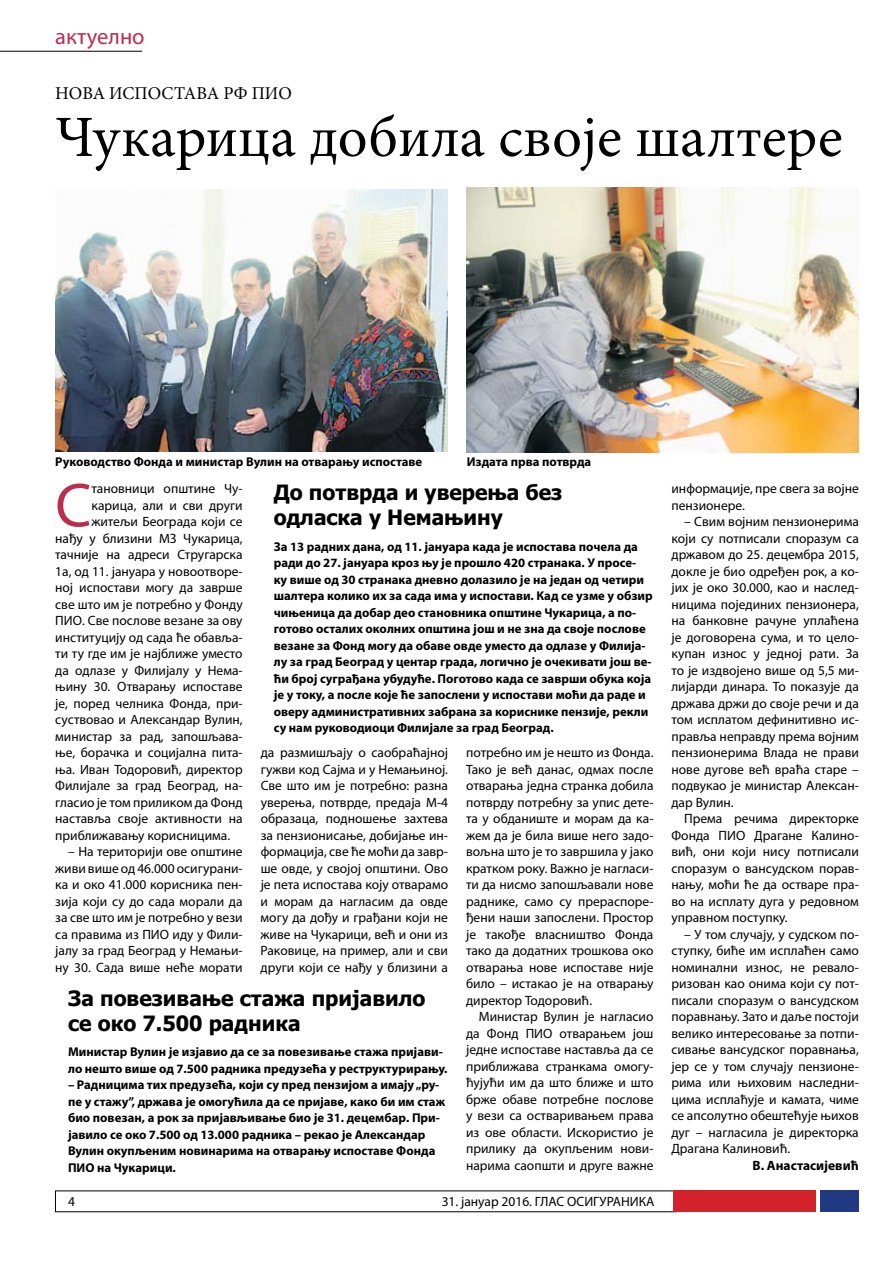
<style>
.page{position:relative;width:893px;height:1263px;background:#fff}
.page>*{position:absolute;margin:0;border:0;box-sizing:border-box;transform-origin:0 0}
.t1{font:62.4px "Myriad Pro";color:#bd2e4e}
.t2{font:58.5px "Minion Pro";color:#000}
.t3{font:22.5px "Myriad Pro";color:#bd2e4e}
.t4{font:700 21px/25.2px "Tahoma";color:#000}
.t5{font:18px "Minion Pro";letter-spacing:-.005em;color:#000}
.t6{font:13.5px/16.5px "Myriad Pro";color:#000;text-align:justify}
.t7{font:700 13.5px "Myriad Pro";color:#000}
.t8{font:700 12.75px/16.5px "Myriad Pro";color:#000}
</style>
<div class="page">
<div style="left:821px;top:1191px;width:38px;height:21px;background:#213982"></div>
<div style="left:673px;top:1191px;width:143px;height:21px;background:#d2232a"></div>
<hr style="left:0;top:51px;width:142px;height:1px;background:#000">
<img style="left:55px;top:189px;width:393px;height:262px">
<img style="left:467px;top:187px;width:392px;height:265px">
<h3 class="t3" style="left:55px;top:23px;width:91px">актуелно</h3>
<h3 class="t5" style="left:55px;top:83px;width:238px">НОВА ИСПОСТАВА РФ ПИО</h3>
<h2 class="t2" style="left:55px;top:102px;width:789px">Чукарица добила своје шалтере</h2>
<p class="t8" style="left:55px;top:453px;width:368px">Руководство Фонда и министар Вулин на отварању испоставе</p>
<p class="t8" style="left:467px;top:453px;width:126px">Издата прва потврда</p>
<h1 class="t1" style="left:55px;top:467px;width:38px">С</h1>
<p class="t6" style="left:92px;top:480px;width:152px">тановници општине Чу-</p>
<h3 class="t4" style="left:274px;top:479px;width:290px">До по-твр-да и уве-ре-ња без од-ла-ска у Не-ма-њи-ну</h3>
<p class="t8" style="left:274px;top:538px;width:381px">За 13 радних дана, од 11. јануара када је испостава почела да ради до 27. јануара кроз њу је прошло 420 странака. У просе-<br>ку више од 30 странака дневно долазило је на један од четири шалтера колико их за сада има у испостави. Кад се узме у обзир чињеница да добар део становника општине Чукарица, а по&shy;готово осталих околних општина још и не зна да своје послове везане за Фонд могу да обаве овде уместо да одлазе у Филија&shy;лу за град Београд у центар града, логично је очекивати још ве&shy;ћи број суграђана убудуће. Поготово када се заврши обука која је у току, а после које ће запослени у испостави моћи да раде и оверу административних забрана за кориснике пензије, рекли су нам руководиоци Филијале за град Београд.</p>
<p class="t6" style="left:92px;top:497px;width:153px">карица, али и сви други</p>
<p class="t6" style="left:92px;top:513px;width:153px">житељи Београда који се</p>
<p class="t6" style="left:55px;top:530px;width:189px">нађу у близини МЗ Чукарица,</p>
<p class="t6" style="left:55px;top:546px;width:189px">тачније на адреси Стругарска</p>
<p class="t6" style="left:55px;top:563px;width:188px">1а, од 11. јануара у новоотворе-</p>
<p class="t6" style="left:55px;top:579px;width:189px">ној испостави могу да заврше</p>
<p class="t6" style="left:55px;top:596px;width:189px">све што им је потребно у Фонду</p>
<p class="t6" style="left:55px;top:612px;width:189px">ПИО. Све послове везане за ову</p>
<p class="t6" style="left:55px;top:629px;width:188px">институцију од сада ће обавља-</p>
<p class="t6" style="left:55px;top:645px;width:189px">ти ту где им је најближе уместо</p>
<p class="t6" style="left:55px;top:662px;width:188px">да одлазе у Филијалу у Нема-</p>
<p class="t6" style="left:55px;top:678px;width:189px">њину 30. Отварању испоставе</p>
<p class="t6" style="left:55px;top:695px;width:188px">је, поред челника Фонда, при-</p>
<p class="t6" style="left:55px;top:711px;width:189px">суствовао и Александар Вулин,</p>
<p class="t6" style="left:55px;top:728px;width:188px">министар за рад, запошљава-</p>
<p class="t6" style="left:55px;top:744px;width:188px">ње, борачка и социјална пита-</p>
<p class="t6" style="left:55px;top:761px;width:189px">ња. Иван Тодоровић, директор</p>
<p class="t6" style="left:55px;top:777px;width:188px">Филијале за град Београд, на-</p>
<p class="t6" style="left:55px;top:794px;width:189px">гласио је том приликом да Фонд</p>
<p class="t6" style="left:55px;top:810px;width:189px">наставља своје активности на</p>
<p class="t6" style="left:55px;top:827px;width:176px">приближавању корисницима.</p>
<p class="t6" style="left:55px;top:843px;width:189px;text-indent:13px">– На територији ове општине живи више од 46.000 осигурани&shy;ка и око 41.000 корисника пен&shy;зија који су до сада морали да за све што им је потребно у вези са правима из ПИО иду у Фили&shy;јалу за град Београд у Немањи&shy;ну 30. Сада више неће морати</p>
<p class="t6" style="left:261px;top:744px;width:189px">да размишљају о саобраћајној гужви код Сајма и у Немањиној.<br>Све што им је потребно: разна уверења, потврде, предаја М-4 образаца, подношење захтева за пензионисање, добијање ин&shy;формација, све ће моћи да завр&shy;ше овде, у својој општини. Ово је пета испостава коју отварамо и морам да нагласим да овде могу да дођу и грађани који не живе на Чукарици, већ и они из Раковице, на пример, али и сви други који се нађу у близини а</p>
<p class="t6" style="left:466px;top:744px;width:189px">потребно им је нешто из Фонда.<br>Тако је већ данас, одмах после отварања једна странка добила потврду потребну за упис дете&shy;та у обданиште и морам да ка&shy;жем да је била више него задо&shy;вољна што је то завршила у јако кратком року. Важно је нагласи&shy;ти да нисмо запошљавали нове раднике, само су прераспоре&shy;ђени наши запослени. Простор је такође власништво Фонда тако да додатних трошкова око отварања нове испоставе није било – истакао је на отварању директор Тодоровић.</p>
<p class="t6" style="left:466px;top:1008px;width:189px;text-indent:13px">Министар Вулин је нагласио да Фонд ПИО отварањем још једне испоставе наставља да се приближава странкама омогу&shy;ћујући им да што ближе и што брже обаве потребне послове у вези са остваривањем права из ове области. Искористио је прилику да окупљеним нови&shy;нарима саопшти и друге важне</p>
<h3 class="t4" style="left:68px;top:984px;width:359px">За по-ве-зи-ва-ње ста-жа при-ја-ви-ло се око 7.500 рад-ни-ка</h3>
<p class="t8" style="left:68px;top:1043px;width:381px">Министар Вулин је изјавио да се за повезивање стажа пријави&shy;ло нешто више од 7.500 радника предузећа у реструктурирању.</p>
<p class="t8" style="left:68px;top:1076px;width:379px">– Радницима тих предузећа, који су пред пензијом а имају „ру&shy;пе у стажу”, држава је омогућила да се пријаве, како би им стаж био повезан, а рок за пријављивање био је 31. децембар. При&shy;јавило се око 7.500 од 13.000 радника – рекао је Александар Вулин окупљеним новинарима на отварању испоставе Фонда ПИО на Чукарици.</p>
<p class="t6" style="left:68px;top:1193px;width:8px">4</p>
<p class="t6" style="left:442px;top:1193px;width:214px">31. јануар 2016. ГЛАС ОСИГУРАНИКА</p>
<p class="t6" style="left:671px;top:480px;width:189px">информације, пре свега за војне пензионере.</p>
<p class="t6" style="left:671px;top:513px;width:189px;text-indent:13px">– Свим војним пензионерима који су потписали споразум са државом до 25. децембра 2015, докле је био одређен рок, а ко&shy;јих је око 30.000, као и наслед&shy;ницима појединих пензионера, на банковне рачуне уплаћена је договорена сума, и то цело&shy;купан износ у једној рати. За то је издвојено више од 5,5 ми&shy;лијарди динара. То показује да држава држи до своје речи и да том исплатом дефинитивно ис&shy;правља неправду према војним пензионерима Влада не прави нове дугове већ враћа старе – подвукао је министар Алексан&shy;дар Вулин.</p>
<p class="t6" style="left:671px;top:810px;width:189px;text-indent:13px">Према речима директорке Фонда ПИО Драгане Калино&shy;вић, они који нису потписали споразум о вансудском порав&shy;нању, моћи ће да остваре пра&shy;во на исплату дуга у редовном управном поступку.</p>
<p class="t6" style="left:671px;top:925px;width:189px;text-indent:13px">– У том случају, у судском по&shy;ступку, биће им исплаћен само номинални износ, не ревало&shy;ризован као онима који су пот&shy;писали споразум о вансудском поравнању. Зато и даље постоји велико интересовање за потпи&shy;сивање вансудског поравнања, јер се у том случају пензионе&shy;рима или њиховим наследни&shy;цима исплаћује и камата, чиме се апсолутно обештећује њихов дуг – нагласила је директорка Драгана Калиновић.</p>
<p class="t7" style="left:753px;top:1156px;width:108px">В. Анастасијевић</p>
</div>
